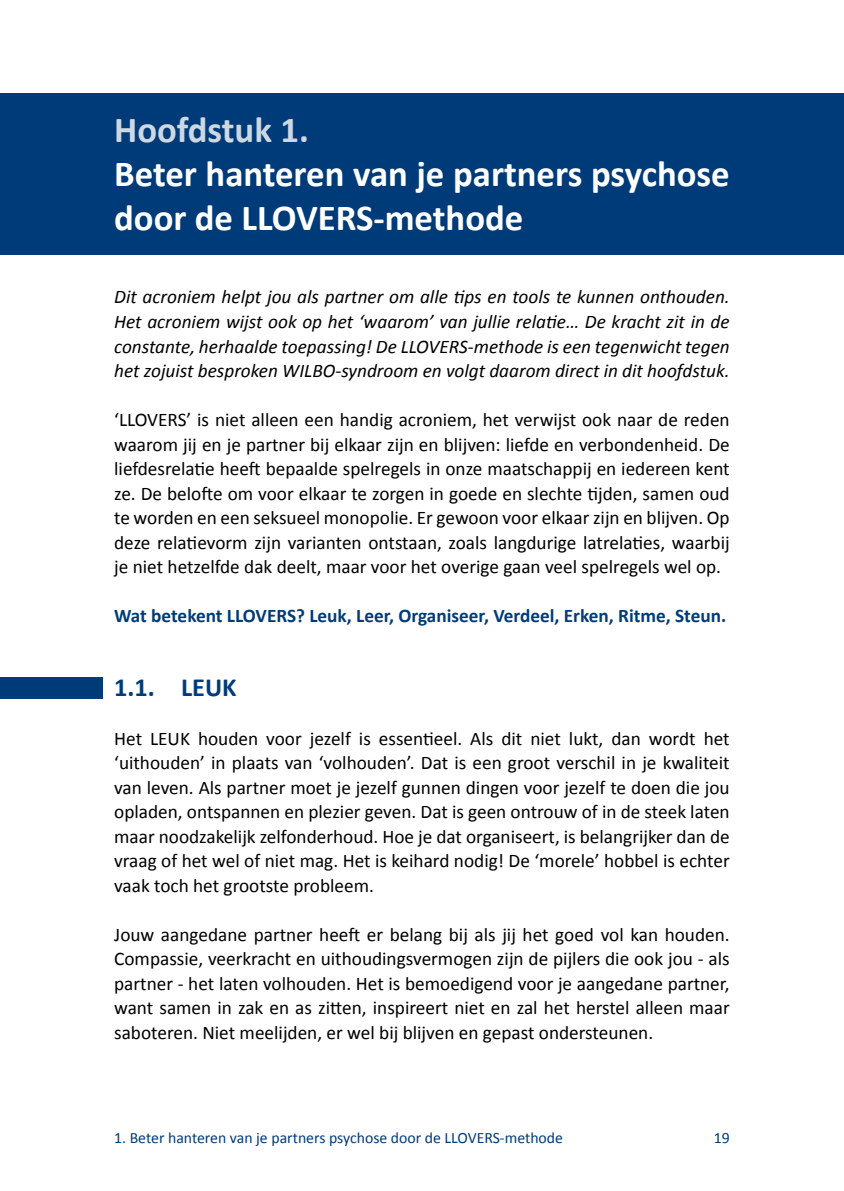
<style>
.page{position:relative;width:844px;height:1191px;background:#fff}
.page>*{position:absolute;margin:0;border:0;box-sizing:border-box;transform-origin:0 0}
.t1{font:700 36.75px/44.1px "Calibri";color:#fff}
.t2{font:700 36.75px "Calibri";color:#ccd8e4}
.t3{font:700 26.25px "Calibri";color:#003b79}
.t4{font:19.25px/24.5px "Calibri";color:#000;text-align:justify}
.t5{font:19.25px/24.5px "Calibri Italic 2";color:#000;text-align:justify}
.t6{font:700 19.25px "Calibri";color:#003b79}
.t7{font:15.75px "Calibri";color:#003b79}
</style>
<div class="page">
<div style="left:0;top:93px;width:843px;height:162px;background:#003b79"></div>
<div style="left:0;top:677px;width:103px;height:22px;background:#003b79"></div>
<h1 class="t2" style="left:114px;top:107px;width:196px">Hoofdstuk 1.</h1>
<h1 class="t1" style="left:114px;top:150px;width:617px">Beter hanteren van je partners psychose door de LLOVERS-methode</h1>
<p class="t5" style="left:114px;top:284px;width:617px">Dit acroniem helpt jou als partner om alle tips en tools te kunnen onthouden.<br>Het acroniem wijst ook op het ‘waarom’ van jullie relatie… De kracht zit in de constante, herhaalde toepassing! De LLOVERS-methode is een tegenwicht tegen het zojuist besproken WILBO-syndroom en volgt daarom direct in dit hoofdstuk.</p>
<p class="t4" style="left:114px;top:406px;width:617px">‘LLOVERS’ is niet alleen een handig acroniem, het verwijst ook naar de reden waarom jij en je partner bij elkaar zijn en blijven: liefde en verbondenheid. De liefdesrelatie heeft bepaalde spelregels in onze maatschappij en iedereen kent ze. De belofte om voor elkaar te zorgen in goede en slechte tijden, samen oud te worden en een seksueel monopolie. Er gewoon voor elkaar zijn en blijven. Op deze relatievorm zijn varianten ontstaan, zoals langdurige latrelaties, waarbij je niet hetzelfde dak deelt, maar voor het overige gaan veel spelregels wel op.</p>
<p class="t6" style="left:114px;top:604px;width:613px">Wat betekent LLOVERS? Leuk, Leer, Organiseer, Verdeel, Erken, Ritme, Steun.</p>
<h2 class="t3" style="left:114px;top:670px;width:124px">1.1. LEUK</h2>
<p class="t4" style="left:114px;top:725px;width:617px">Het LEUK houden voor jezelf is essentieel. Als dit niet lukt, dan wordt het ‘uithouden’ in plaats van ‘volhouden’. Dat is een groot verschil in je kwaliteit van leven. Als partner moet je jezelf gunnen dingen voor jezelf te doen die jou opladen, ontspannen en plezier geven. Dat is geen ontrouw of in de steek laten maar noodzakelijk zelfonderhoud. Hoe je dat organiseert, is belangrijker dan de vraag of het wel of niet mag. Het is keihard nodig! De ‘morele’ hobbel is echter vaak toch het grootste probleem.</p>
<p class="t4" style="left:114px;top:921px;width:617px">Jouw aangedane partner heeft er belang bij als jij het goed vol kan houden.<br>Compassie, veerkracht en uithoudingsvermogen zijn de pijlers die ook jou - als partner - het laten volhouden. Het is bemoedigend voor je aangedane partner, want samen in zak en as zitten, inspireert niet en zal het herstel alleen maar saboteren. Niet meelijden, er wel bij blijven en gepast ondersteunen.</p>
<p class="t7" style="left:114px;top:1128px;width:450px">1. Beter hanteren van je partners psychose door de LLOVERS-methode</p>
<p class="t7" style="left:713px;top:1128px;width:17px">19</p>
</div>
